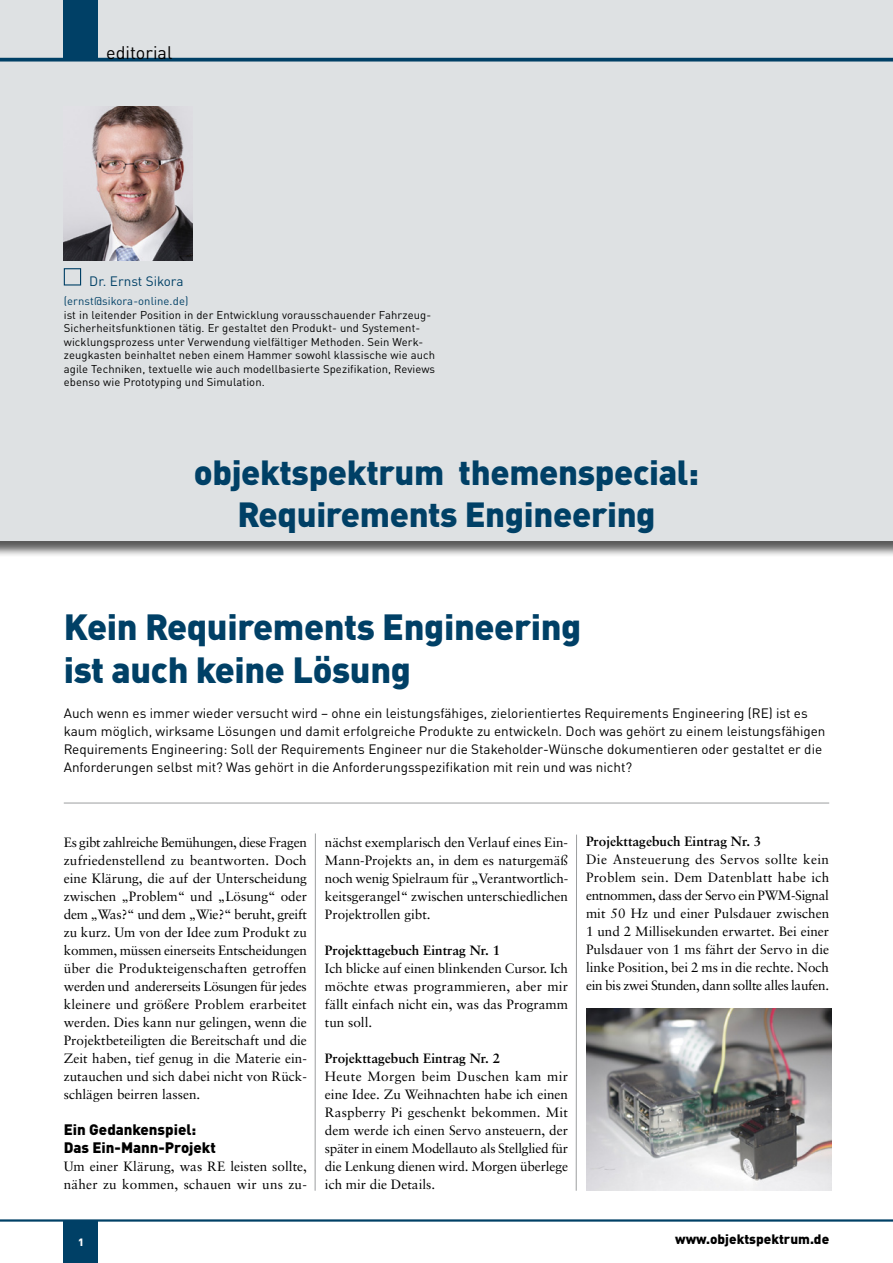
<style>
.page{position:relative;width:893px;height:1263px;background:#fff}
.page>*{position:absolute;margin:0;border:0;box-sizing:border-box;transform-origin:0 0}
.t1{font:900 36px/43.2px "DINOT";letter-spacing:-.01em;color:#004066}
.t2{font:900 34.5px/41.4px "DINOT";letter-spacing:-.01em;color:#004066;text-align:center}
.t3{font:18px "DINOT";color:#000}
.t4{font:900 15px/18px "DINOT";color:#000}
.t5{font:13.5px/18px "Sabon LT";color:#000;text-align:justify}
.t6{font:13.5px/18px "DINOT";color:#000}
.t7{font:700 13.5px "Sabon LT";color:#000}
.t8{font:900 13.5px "DINOT";color:#000}
.t9{font:13.5px "DINOT";color:#004066}
.t10{font:11.25px/13.5px "DINOT";letter-spacing:.01em;color:#000}
.t11{font:11.25px "DINOT";letter-spacing:.01em;color:#004066}
.t12{font:900 10.5px "DINOT";color:#fff}
</style>
<div class="page">
<div style="left:0;top:0;width:893px;height:557px;background:#000;opacity:.65"></div>
<div style="left:0;top:0;width:893px;height:540px;background:#dee1e3"></div>
<div style="left:64px;top:0;width:34px;height:58px;background:#004066"></div>
<div style="left:64px;top:1220px;width:34px;height:43px;background:#004066"></div>
<svg style="left:0;top:58px;width:893px;height:4px;background:#1a5274"></svg>
<hr style="left:0;top:1219px;width:893px;height:2px;background:#004066">
<hr style="left:64px;top:803px;width:765px;height:1px;background:#9c9e9f">
<hr style="left:315px;top:833px;width:1px;height:358px;background:#9c9e9f">
<hr style="left:576px;top:835px;width:1px;height:356px;background:#9c9e9f">
<img style="left:64px;top:106px;width:129px;height:155px">
<div style="left:64px;top:268px;width:17px;height:17px;border:1px solid #004066"></div>
<img style="left:586px;top:1008px;width:245px;height:183px">
<h3 class="t3" style="left:106px;top:41px;width:68px">editorial</h3>
<p class="t9" style="left:89px;top:272px;width:96px">Dr. Ernst Sikora</p>
<p class="t11" style="left:64px;top:294px;width:126px">(ernst@sikora-online.de)</p>
<p class="t10" style="left:64px;top:308px;width:373px">ist in leitender Position in der Entwicklung vorausschauender Fahrzeug-Sicherheitsfunktionen tätig. Er gestaltet den Produkt- und Systement&shy;wicklungsprozess unter Verwendung vielfältiger Methoden. Sein Werk&shy;zeugkasten beinhaltet neben einem Hammer sowohl klassische wie auch agile Techniken, textuelle wie auch modellbasierte Spezifikation, Reviews ebenso wie Prototyping und Simulation.</p>
<h2 class="t2" style="left:194px;top:451px;width:507px">objektspektrum themenspecial:<br>Requirements Engineering</h2>
<h1 class="t1" style="left:64px;top:604px;width:519px">Kein Requirements Engineering ist auch keine Lösung</h1>
<p class="t6" style="left:64px;top:704px;width:763px">Auch wenn es immer wieder versucht wird – ohne ein leistungsfähiges, zielorientiertes Requirements Engineering (RE) ist es kaum möglich, wirksame Lösungen und damit erfolgreiche Produkte zu entwickeln. Doch was gehört zu einem leistungsfähigen Requirements Engineering: Soll der Requirements Engineer nur die Stakeholder-Wünsche dokumentieren oder gestaltet er die Anforderungen selbst mit? Was gehört in die Anforderungsspezifikation mit rein und was nicht?</p>
<p class="t5" style="left:64px;top:833px;width:245px">Es gibt zahlreiche Bemühungen, diese Fragen zufriedenstellend zu beantworten. Doch eine Klärung, die auf der Unterscheidung zwischen „Problem“ und „Lösung“ oder dem „Was?“ und dem „Wie?“ beruht, greift zu kurz. Um von der Idee zum Produkt zu kommen, müssen einerseits Entscheidungen über die Produkteigenschaften getroffen werden und andererseits Lösungen für jedes kleinere und größere Problem erarbeitet werden. Dies kann nur gelingen, wenn die Projektbeteiligten die Bereitschaft und die Zeit haben, tief genug in die Materie ein&shy;zutauchen und sich dabei nicht von Rück&shy;schlägen beirren lassen.</p>
<p class="t4" style="left:64px;top:1119px;width:154px">Ein Gedankenspiel:<br>Das Ein-Mann-Projekt</p>
<p class="t5" style="left:64px;top:1157px;width:245px">Um einer Klärung, was RE leisten sollte, näher zu kommen, schauen wir uns zu-</p>
<p class="t5" style="left:325px;top:833px;width:245px">nächst exemplarisch den Verlauf eines Ein-Mann-Projekts an, in dem es naturgemäß noch wenig Spielraum für „Verantwortlich&shy;keitsgerangel“ zwischen unterschiedlichen Projektrollen gibt.</p>
<p class="t7" style="left:325px;top:941px;width:177px">Projekttagebuch Eintrag Nr. 1</p>
<p class="t5" style="left:325px;top:959px;width:245px">Ich blicke auf einen blinkenden Cursor. Ich möchte etwas programmieren, aber mir fällt einfach nicht ein, was das Programm tun soll.</p>
<p class="t7" style="left:325px;top:1049px;width:177px">Projekttagebuch Eintrag Nr. 2</p>
<p class="t5" style="left:325px;top:1067px;width:245px">Heute Morgen beim Duschen kam mir eine Idee. Zu Weihnachten habe ich einen Raspberry Pi geschenkt bekommen. Mit dem werde ich einen Servo ansteuern, der später in einem Modellauto als Stellglied für die Lenkung dienen wird. Morgen überlege ich mir die Details.</p>
<p class="t7" style="left:586px;top:833px;width:177px">Projekttagebuch Eintrag Nr. 3</p>
<p class="t5" style="left:586px;top:851px;width:245px">Die Ansteuerung des Servos sollte kein Problem sein. Dem Datenblatt habe ich entnommen, dass der Servo ein PWM-Signal mit 50 Hz und einer Pulsdauer zwischen 1 und 2 Millisekunden erwartet. Bei einer Pulsdauer von 1 ms fährt der Servo in die linke Position, bei 2 ms in die rechte. Noch ein bis zwei Stunden, dann sollte alles laufen.</p>
<p class="t12" style="left:78px;top:1235px;width:7px">1</p>
<p class="t8" style="left:675px;top:1230px;width:156px">www.objektspektrum.de</p>
</div>
